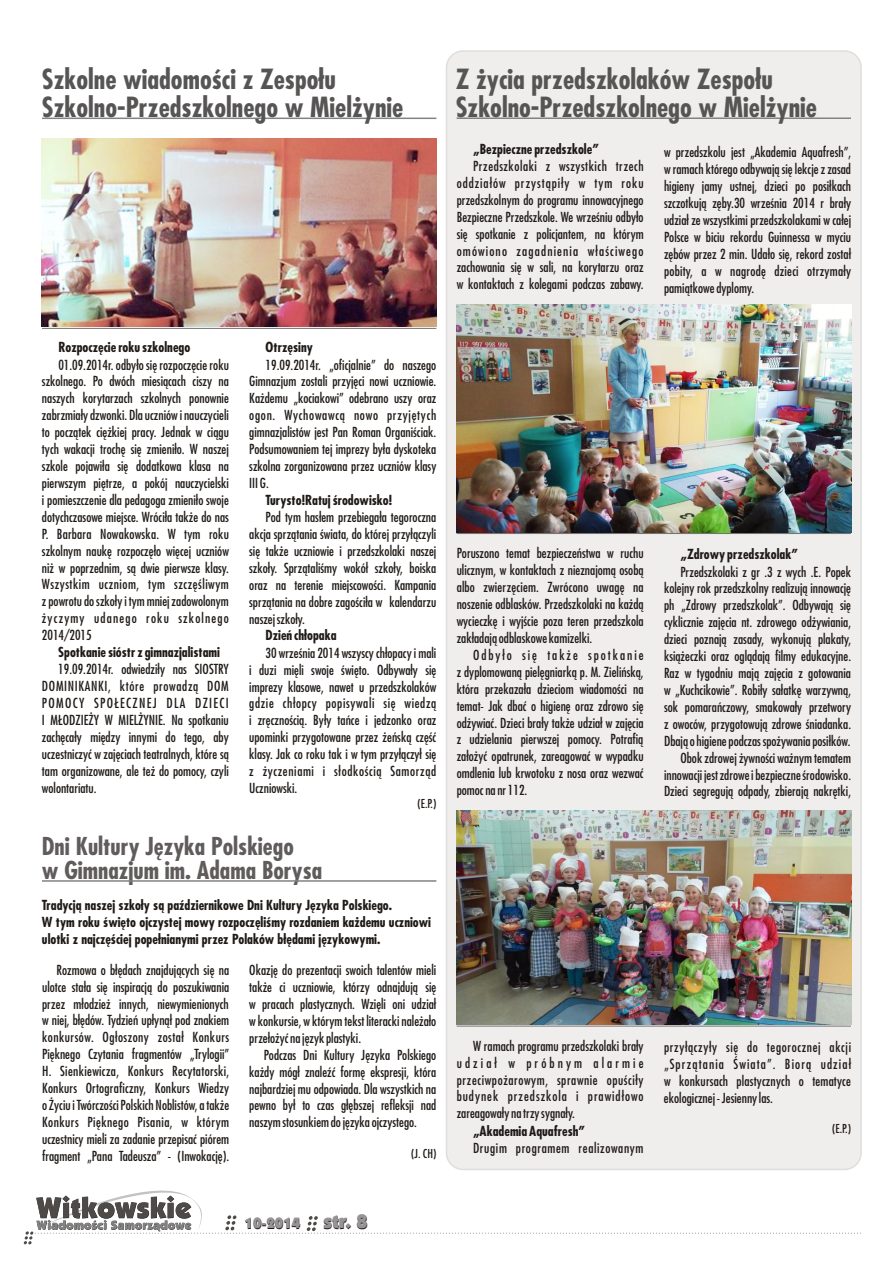
<style>
.page{position:relative;width:893px;height:1263px;background:#fff}
.page>*{position:absolute;margin:0;border:0;box-sizing:border-box;transform-origin:0 0}
.t1{font:700 27px/27.5px "Fujiyama";color:#575454}
.t2{font:700 24px/24.5px "Fujiyama";color:#615c5c}
.t3{font:900 15px "Kabel IT Cby BT";color:#1f1a17}
.t4{font:13.5px/17px "Fujiyama";color:#1f1a17;text-align:justify}
.t5{font:700 13.5px/17.2px "Fujiyama";color:#1f1a17}
.t6{font:13.5px "Fujiyama";letter-spacing:.045em;color:#1f1a17}
.t7{font:12px "Fujiyama";color:#1f1a17}
.s1{font-size:19.5px}
</style>
<div class="page">
<div style="left:446px;top:50px;width:416px;height:1120px;background:#f0eded;border:2px solid #dedede;border-radius:17px"></div>
<svg style="left:24px;top:1190px;width:837px;height:54px"></svg>
<hr style="left:42px;top:118px;width:394px;height:1px;background:#828282">
<hr style="left:42px;top:328px;width:394px;height:1px;background:#737070">
<hr style="left:457px;top:117px;width:394px;height:2px;background:#828282">
<img style="left:42px;top:138px;width:394px;height:188px">
<img style="left:457px;top:811px;width:394px;height:214px">
<img style="left:457px;top:304px;width:394px;height:228px">
<hr style="left:42px;top:880px;width:394px;height:2px;background:#828282">
<hr style="left:457px;top:533px;width:394px;height:1px;background:#737070">
<hr style="left:457px;top:1026px;width:394px;height:1px;background:#737070">
<h1 class="t1" style="left:42px;top:69px;width:363px">Szkolne wiadomości z Zespołu<br>Szkolno-Przedszkolnego w Mielżynie</h1>
<p class="t5" style="left:58px;top:340px;width:134px">Rozpoczęcie roku szkolnego</p>
<p class="t4" style="left:42px;top:357px;width:188px;text-indent:16px">01.09.2014r. odbyło się rozpoczęcie roku szkolnego. Po dwóch miesiącach ciszy na naszych korytarzach szkolnych ponownie zabrzmiały dzwonki. Dla uczniów i nauczycieli to początek ciężkiej pracy. Jednak w ciągu tych wakacji trochę się zmieniło. W naszej szkole pojawiła się dodatkowa klasa na pierwszym piętrze, a pokój nauczycielski i pomieszczenie dla pedagoga zmieniło swoje dotychczasowe miejsce. Wróciła także do nas P. Barbara Nowakowska. W tym roku szkolnym naukę rozpoczęło więcej uczniów niż w poprzednim, są dwie pierwsze klasy.<br>Wszystkim uczniom, tym szczęśliwym zpowrotu do szkoły i tym mniej zadowolonym życzymy udanego roku szkolnego 2014/2015</p>
<p class="t5" style="left:58px;top:645px;width:163px">Spotkanie sióstr z gimnazjalistami</p>
<p class="t4" style="left:42px;top:662px;width:188px;text-indent:16px">19.09.2014r. odwiedziły nas SIOSTRY DOMINIKANKI, które prowadzą DOM POMOCY SPOŁECZNEJ DLA DZIECI I MŁODZIEŻY W MIELŻYNIE. Na spotkaniu zachęcały między innymi do tego, aby uczestniczyć w zajęciach teatralnych, które są tam organizowane, ale też do pomocy, czyli wolontariatu.</p>
<p class="t5" style="left:266px;top:340px;width:49px">Otrzęsiny</p>
<p class="t4" style="left:249px;top:357px;width:189px;text-indent:16px">19.09.2014r. „oficjalnie” do naszego Gimnazjum zostali przyjęci nowi uczniowie.<br>Każdemu „kociakowi” odebrano uszy oraz ogon. Wychowawcą nowo przyjętych gimnazjalistów jest Pan Roman Organiściak.<br>Podsumowaniem tej imprezy była dyskoteka szkolna zorganizowana przez uczniów klasy III G.</p>
<p class="t5" style="left:266px;top:493px;width:128px">Turysto!Ratuj środowisko!</p>
<p class="t4" style="left:249px;top:510px;width:189px;text-indent:16px">Pod tym hasłem przebiegała tegoroczna akcja sprzątania świata, do której przyłączyli się także uczniowie i przedszkolaki naszej szkoły. Sprzątaliśmy wokół szkoły, boiska oraz na terenie miejscowości. Kampania sprzątania na dobre zagościła w kalendarzu naszej szkoły.</p>
<p class="t5" style="left:266px;top:628px;width:72px">Dzień chłopaka</p>
<p class="t4" style="left:249px;top:645px;width:189px;text-indent:16px">30 września 2014 wszyscy chłopacy i mali i duzi mięli swoje święto. Odbywały się imprezy klasowe, nawet u przedszkolaków gdzie chłopcy popisywali się wiedzą i zręcznością. Były tańce i jedzonko oraz upominki przygotowane przez żeńską część klasy. Jak co roku tak i w tym przyłączył się z życzeniami i słodkością Samorząd Uczniowski.</p>
<p class="t7" style="left:418px;top:799px;width:20px">(E.P.)</p>
<h2 class="t2" style="left:42px;top:837px;width:282px">Dni Kultury Języka Polskiego<br>w Gimnazjum im. Adama Borysa</h2>
<p class="t5" style="left:42px;top:898px;width:390px">Tradycją naszej szkoły są październikowe Dni Kultury Języka Polskiego.<br>W tym roku święto ojczystej mowy rozpoczęliśmy rozdaniem każdemu uczniowi ulotki z najczęściej popełnianymi przez Polaków błędami językowymi.</p>
<p class="t4" style="left:42px;top:962px;width:189px;text-indent:14px">Rozmowa o błędach znajdujących się na ulotce stała się inspiracją do poszukiwania przez młodzież innych, niewymienionych w niej, błędów. Tydzień upłynął pod znakiem konkursów. Ogłoszony został Konkurs Pięknego Czytania fragmentów „Trylogii” H. Sienkiewicza, Konkurs Recytatorski, Konkurs Ortograficzny, Konkurs Wiedzy oŻyciu i Twórczości Polskich Noblistów, a także Konkurs Pięknego Pisania, w którym uczestnicy mieli za zadanie przepisać piórem fragment „Pana Tadeusza” - (Inwokację).</p>
<p class="t4" style="left:249px;top:963px;width:189px">Okazję do prezentacji swoich talentów mieli także ci uczniowie, którzy odnajdują się w pracach plastycznych. Wzięli oni udział w konkursie, w którym tekst literacki należało przełożyć na język plastyki.</p>
<p class="t4" style="left:249px;top:1047px;width:189px;text-indent:14px">Podczas Dni Kultury Języka Polskiego każdy mógł znaleźć formę ekspresji, która najbardziej mu odpowiada. Dla wszystkich na pewno był to czas głębszej refleksji nad naszym stosunkiem do języka ojczystego.</p>
<p class="t7" style="left:411px;top:1148px;width:27px">(J. CH)</p>
<h1 class="t1" style="left:456px;top:69px;width:363px">Z życia przedszkolaków Zespołu<br>Szkolno-Przedszkolnego w Mielżynie</h1>
<p class="t5" style="left:473px;top:142px;width:127px">„Bezpieczne przedszkole”</p>
<p class="t4" style="left:457px;top:159px;width:188px;text-indent:16px">Przedszkolaki z wszystkich trzech oddziałów przystąpiły w tym roku przedszkolnym do programu innowacyjnego Bezpieczne Przedszkole. We wrześniu odbyło się spotkanie z policjantem, na którym omówiono zagadnienia właściwego zachowania się w sali, na korytarzu oraz w kontaktach z kolegami podczas zabawy.</p>
<p class="t4" style="left:664px;top:145px;width:189px">w przedszkolu jest „Akademia Aquafresh”, w ramach którego odbywają się lekcje z zasad higieny jamy ustnej, dzieci po posiłkach szczotkują zęby.30 września 2014 r brały udział ze wszystkimi przedszkolakami w całej Polsce w biciu rekordu Guinnessa w myciu zębów przez 2 min. Udało się, rekord został pobity, a w nagrodę dzieci otrzymały pamiątkowe dyplomy.</p>
<p class="t4" style="left:457px;top:546px;width:188px">Poruszono temat bezpieczeństwa w ruchu ulicznym, w kontaktach z nieznajomą osobą albo zwierzęciem. Zwrócono uwagę na noszenie odblasków. Przedszkolaki na każdą wycieczkę i wyjście poza teren przedszkola zakładają odblaskowe kamizelki.</p>
<p class="t4" style="left:457px;top:647px;width:188px;text-indent:16px">Odbyło się także spotkanie z dyplomowaną pielęgniarką p. M. Zielińską, która przekazała dzieciom wiadomości na temat- Jak dbać o higienę oraz zdrowo się odżywiać. Dzieci brały także udział w zajęcia z udzielania pierwszej pomocy. Potrafią założyć opatrunek, zareagować w wypadku omdlenia lub krwotoku z nosa oraz wezwać pomoc na nr 112.</p>
<p class="t5" style="left:680px;top:547px;width:119px">„Zdrowy przedszkolak”</p>
<p class="t4" style="left:664px;top:564px;width:189px;text-align:right">Przedszkolaki z gr .3 z wych .E. Popek kolejny rok przedszkolny realizują innowację ph „Zdrowy przedszkolak”. Odbywają się cyklicznie zajęcia nt. zdrowego odżywiania, dzieci poznają zasady, wykonują plakaty, książeczki oraz oglądają filmy edukacyjne.<br>Raz w tygodniu mają zajęcia z gotowania w „Kuchcikowie”. Robiły sałatkę warzywną, sok pomarańczowy, smakowały przetwory z owoców, przygotowują zdrowe śniadanka.<br>Dbają o higiene podczas spożywania posiłków.<br>Obok zdrowej żywności ważnym tematem innowacji jest zdrowe i bezpieczne środowisko.<br>Dzieci segregują odpady, zbierają nakrętki,</p>
<p class="t4" style="left:457px;top:1038px;width:188px;text-indent:16px">W ramach programu przedszkolaki brały udział w próbnym alarmie przeciwpożarowym, sprawnie opuściły budynek przedszkola i prawidłowo zareagowały na trzy sygnały.</p>
<p class="t5" style="left:473px;top:1123px;width:114px">„Akademia Aquafresh”</p>
<p class="t6" style="left:473px;top:1142px;width:172px">Drugim programem realizowanym</p>
<p class="t4" style="left:664px;top:1039px;width:189px">przyłączyły się do tegorocznej akcji „Sprzątania Świata”. Biorą udział w konkursach plastycznych o tematyce ekologicznej - Jesienny las.</p>
<p class="t7" style="left:832px;top:1124px;width:20px">(E.P.)</p>
<p class="t3" style="left:245px;top:1218px;width:124px">10-2014 <span class="s1">str. 8</span></p>
</div>
